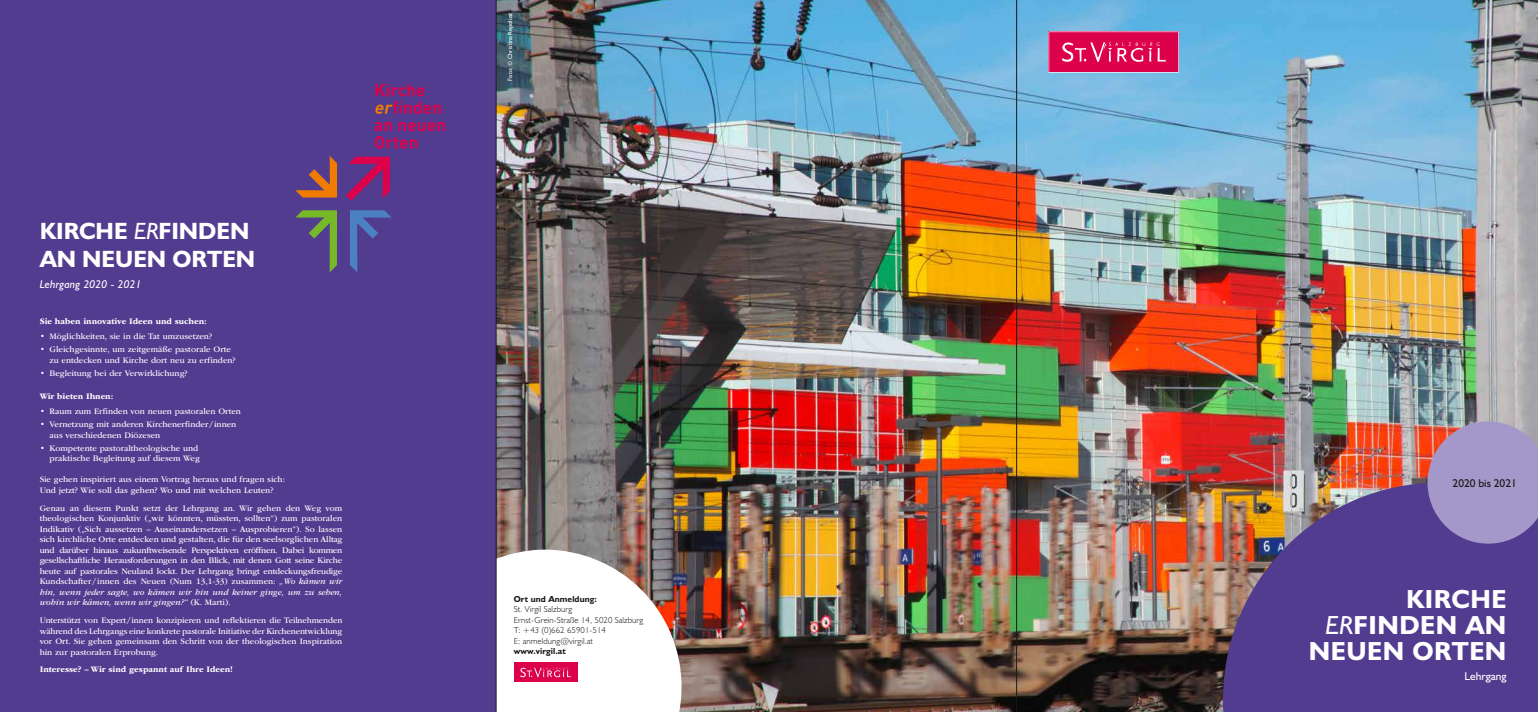
<style>
.page{position:relative;width:1538px;height:712px;background:#fff}
.page>*{position:absolute;margin:0;border:0;box-sizing:border-box;transform-origin:0 0}
.t1{font:700 26.25px/26.2px "Humanist 521";letter-spacing:.02em;color:#fff;text-align:right}
.t2{font:700 23.62px/28.3px "Humanist 521";color:#fff}
.t3{font:italic 11.38px "Humanist 521";letter-spacing:.02em;color:#fff}
.t4{font:11.38px "Humanist 521";color:#1a1a18}
.t5{font:11.38px "Humanist 521";color:#fff}
.t6{font:8.75px/10.5px "ITC Garamond Std";color:#fff}
.t7{font:300 8.75px/10.5px "Humanist 521";letter-spacing:.01em;color:#1a1a18}
.t8{font:700 8.75px "ITC Garamond Std";color:#fff}
.t9{font:700 8.75px "Humanist 521";letter-spacing:.01em;color:#1a1a18}
.t10{font:6.12px "Humanist 521";letter-spacing:.01em;color:#fff}
.s1{font-weight:400;font-style:italic}
.s2{font-weight:300}
.s3{font-style:italic}
</style>
<div class="page">
<img style="left:497px;top:0;width:1041px;height:712px">
<svg style="left:497px;top:550px;width:184px;height:162px"></svg>
<svg style="left:1223px;top:483px;width:315px;height:229px;background:#5f4688"></svg>
<svg style="left:1427px;top:421px;width:111px;height:123px;background:#9f8bba"></svg>
<div style="left:0;top:0;width:496px;height:712px;background:#523c90"></div>
<div style="left:1048px;top:31px;width:131px;height:41px;background:#ed7fa4"></div>
<svg style="left:1048px;top:32px;width:131px;height:41px;background:#df1d5f"></svg>
<svg style="left:350px;top:210px;width:42px;height:62px"></svg>
<svg style="left:295px;top:156px;width:42px;height:42px"></svg>
<svg style="left:346px;top:157px;width:44px;height:44px"></svg>
<svg style="left:375px;top:122px;width:70px;height:27px"></svg>
<svg style="left:375px;top:84px;width:66px;height:30px"></svg>
<svg style="left:295px;top:210px;width:42px;height:62px"></svg>
<hr style="left:496px;top:0;width:1px;height:712px;background:#1a1a18">
<hr style="left:1016px;top:0;width:1px;height:712px;background:#1a1a18">
<h2 class="t2" style="left:40px;top:216px;width:217px">KIRCHE <span class="s1">ER</span>FINDEN<br>AN NEUEN ORTEN</h2>
<h3 class="t3" style="left:40px;top:277px;width:103px">Lehrgang 2020 - 2021</h3>
<p class="t8" style="left:40px;top:316px;width:169px">Sie haben innovative Ideen und suchen:</p>
<p class="t6" style="left:40px;top:331px;width:174px"><span class="s2">•</span> Möglichkeiten, sie in die Tat umzusetzen?</p>
<p class="t6" style="left:50px;top:344px;width:187px;text-indent:-10px"><span class="s2">•</span> Gleichgesinnte, um zeitgemäße pastorale Orte zu entdecken und Kirche dort neu zu erfinden?</p>
<p class="t6" style="left:40px;top:368px;width:149px"><span class="s2">•</span> Begleitung bei der Verwirklichung?</p>
<p class="t8" style="left:40px;top:391px;width:75px">Wir bieten Ihnen:</p>
<p class="t6" style="left:40px;top:406px;width:203px"><span class="s2">•</span> Raum zum Erfinden von neuen pastoralen Orten</p>
<p class="t6" style="left:50px;top:419px;width:188px;text-indent:-10px"><span class="s2">•</span> Vernetzung mit anderen Kirchenerfinder / innen aus verschiedenen Diözesen</p>
<p class="t6" style="left:40px;top:443px;width:162px;text-align:right"><span class="s2">•</span> Kompetente pastoraltheologische und praktische Begleitung auf diesem Weg</p>
<p class="t6" style="left:40px;top:474px;width:247px">Sie gehen inspiriert aus einem Vortrag heraus und fragen sich:<br>Und jetzt? Wie soll das gehen? Wo und mit welchen Leuten?</p>
<p class="t6" style="left:40px;top:503px;width:304px;text-align:justify">Genau an diesem Punkt setzt der Lehrgang an. Wir gehen den Weg vom theologischen Konjunktiv („wir könnten, müssten, sollten“) zum pastoralen Indikativ („Sich aussetzen – Auseinandersetzen – Ausprobieren“). So lassen sich kirchliche Orte entdecken und gestalten, die für den seelsorglichen Alltag und darüber hinaus zukunftweisende Perspektiven eröffnen. Dabei kommen gesellschaftliche Herausforderungen in den Blick, mit denen Gott seine Kirche heute auf pastorales Neuland lockt. Der Lehrgang bringt entdeckungsfreudige Kundschafter/ innen des Neuen (Num 13,1-33) zusammen: <span class="s3">„Wo kämen wir hin, wenn jeder sagte, wo kämen wir hin und keiner ginge, um zu sehen, wohin wir kämen, wenn wir gingen?“</span> (K. Marti).</p>
<p class="t6" style="left:40px;top:615px;width:304px;text-align:justify">Unterstützt von Expert/ innen konzipieren und reflektieren die Teilnehmenden während des Lehrgangs eine konkrete pastorale Initiative der Kirchenentwicklung vor Ort. Sie gehen gemeinsam den Schritt von der theologischen Inspiration hin zur pastoralen Erprobung.</p>
<p class="t8" style="left:40px;top:665px;width:195px">Interesse? – Wir sind gespannt auf Ihre Ideen!</p>
<p class="t10" style="left:506px;top:81px;width:70px;rotate:-90deg">Foto: © Christina Repolust</p>
<p class="t9" style="left:514px;top:593px;width:85px">Ort und Anmeldung:</p>
<p class="t7" style="left:514px;top:604px;width:131px">St. Virgil Salzburg<br>Ernst-Grein-Straße 14, 5020 Salzburg<br>T: +43 (0)662 65901-514<br>E: anmeldung@virgil.at</p>
<p class="t9" style="left:514px;top:646px;width:54px">www.virgil.at</p>
<h3 class="t4" style="left:1452px;top:476px;width:66px">2020 bis 2021</h3>
<h1 class="t1" style="left:1309px;top:585px;width:199px">KIRCHE<br><span class="s1">ER</span>FINDEN AN<br>NEUEN ORTEN</h1>
<h3 class="t5" style="left:1464px;top:669px;width:44px">Lehrgang</h3>
</div>
